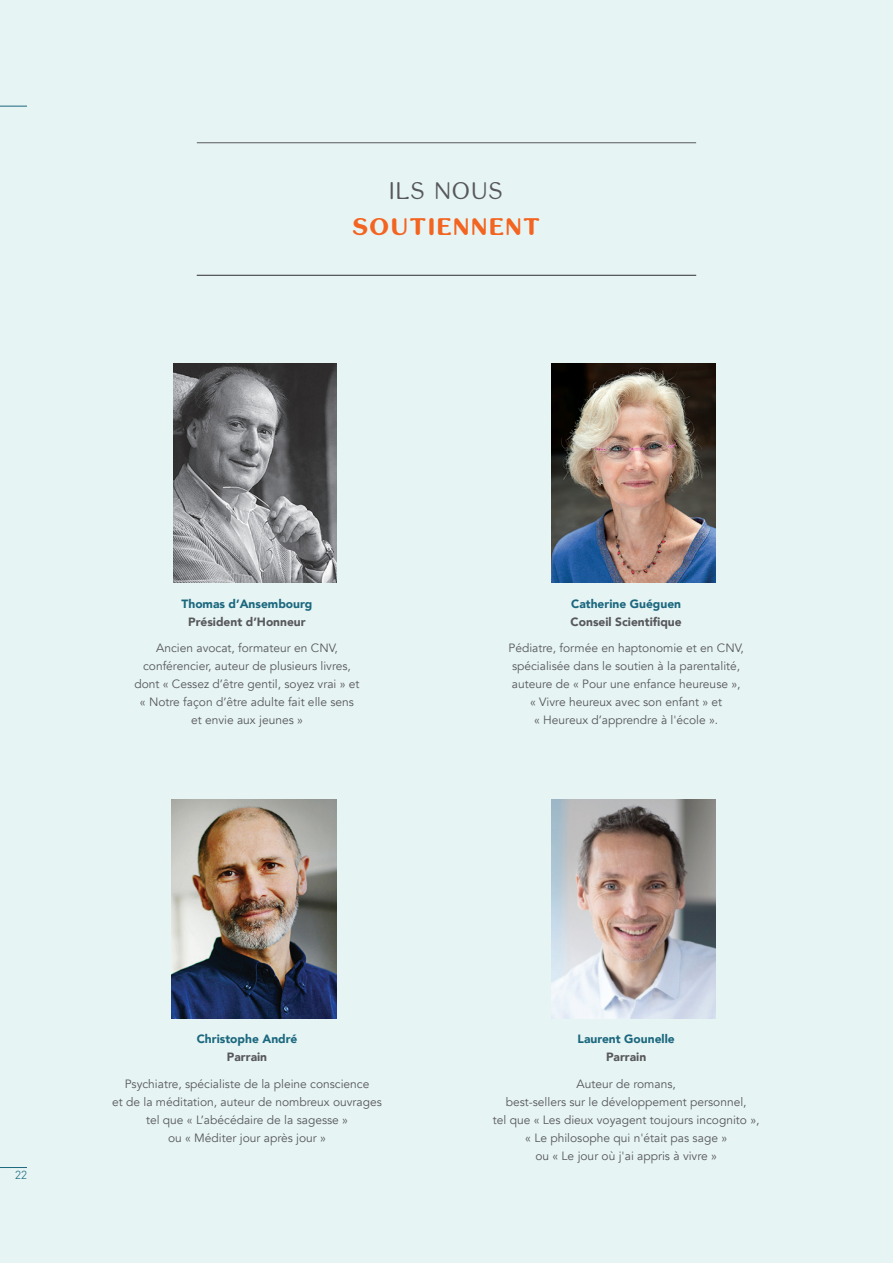
<style>
.page{position:relative;width:893px;height:1263px;background:#e7f4f4}
.page>*{position:absolute;margin:0;border:0;box-sizing:border-box;transform-origin:0 0}
.t1{font:700 24px "inglobal";letter-spacing:.1em;color:#f36421}
.t2{font:24px "inglobal";letter-spacing:.1em;color:#57585a}
.t3{font:12px/18px "Avenir";color:#57585a;text-align:center}
.t4{font:900 12px "Avenir";color:#1b687e}
.t5{font:900 12px "Avenir";color:#57585a}
.t6{font:300 12px "DIN2014";color:#1b687e}
</style>
<div class="page">
<hr style="left:197px;top:142px;width:499px;height:1px;background:#57585a">
<hr style="left:197px;top:275px;width:499px;height:1px;background:#57585a">
<img style="left:173px;top:363px;width:163px;height:220px">
<img style="left:551px;top:363px;width:164px;height:220px">
<img style="left:551px;top:799px;width:164px;height:219px">
<img style="left:172px;top:799px;width:164px;height:219px">
<svg style="left:0;top:1167px;width:27px;height:1px"></svg>
<svg style="left:0;top:106px;width:27px;height:1px"></svg>
<h1 class="t2" style="left:390px;top:177px;width:114px">ILS NOUS</h1>
<h1 class="t1" style="left:353px;top:213px;width:188px">SOUTIENNENT</h1>
<p class="t4" style="left:182px;top:593px;width:132px">Thomas d’Ansembourg</p>
<p class="t5" style="left:188px;top:611px;width:119px">Président d’Honneur</p>
<p class="t3" style="left:134px;top:639px;width:227px">Ancien avocat, formateur en CNV, conférencier, auteur de plusieurs livres, dont « Cessez d’être gentil, soyez vrai » et « Notre façon d’être adulte fait elle sens et envie aux jeunes »</p>
<p class="t4" style="left:571px;top:593px;width:111px">Catherine Guéguen</p>
<p class="t5" style="left:571px;top:611px;width:113px">Conseil Scientifique</p>
<p class="t3" style="left:508px;top:639px;width:237px">Pédiatre, formée en haptonomie et en CNV, spécialisée dans le soutien à la parentalité, auteure de « Pour une enfance heureuse », « Vivre heureux avec son enfant » et<br>« Heureux d’apprendre à l'école ».</p>
<p class="t6" style="left:15px;top:1167px;width:13px">22</p>
<p class="t4" style="left:197px;top:1029px;width:102px">Christophe André</p>
<p class="t5" style="left:227px;top:1047px;width:42px">Parrain</p>
<p class="t3" style="left:112px;top:1075px;width:271px">Psychiatre, spécialiste de la pleine conscience<br>et de la méditation, auteur de nombreux ouvrages tel que « L’abécédaire de la sagesse »<br>ou « Méditer jour après jour »</p>
<p class="t4" style="left:578px;top:1029px;width:99px">Laurent Gounelle</p>
<p class="t5" style="left:606px;top:1047px;width:42px">Parrain</p>
<p class="t3" style="left:493px;top:1075px;width:268px">Auteur de romans,<br>best-sellers sur le développement personnel,<br>tel que « Les dieux voyagent toujours incognito », « Le philosophe qui n'était pas sage »<br>ou « Le jour où j'ai appris à vivre »</p>
</div>
